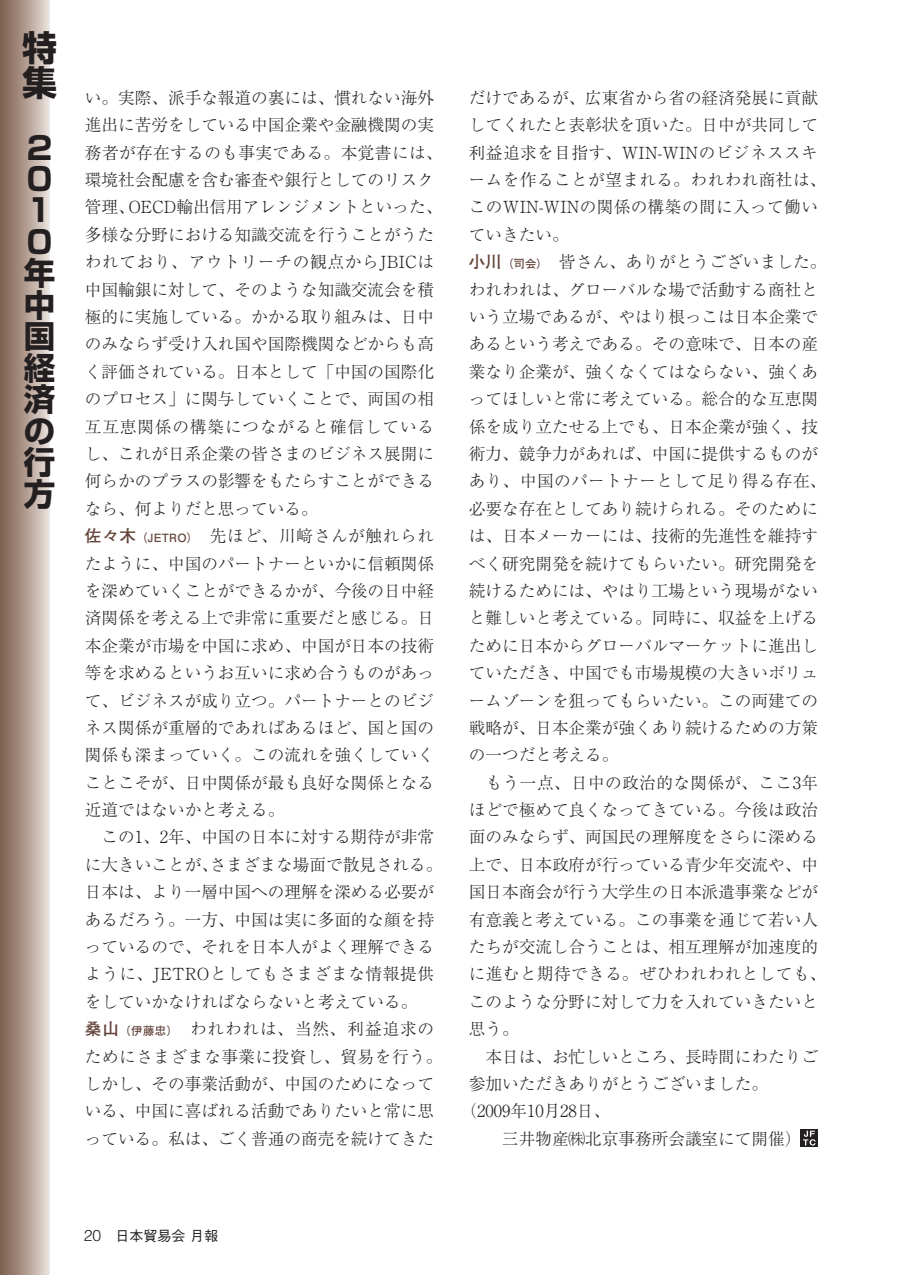
<style>
.page{position:relative;width:903px;height:1275px;background:#fff}
.page>*{position:absolute;margin:0;border:0;box-sizing:border-box;transform-origin:0 0}
.t1{font:700 35px/35px "Shin Go Pr 5";color:#231f20}
.t2{font:700 31.5px/31.5px "Shin Go Pr 5";color:#231f20}
.シンポジウム-本文{font:300 16.62px/27.5px "Ryumin Pr 5";color:#231f20}
.t3{font:500 14px "Gothic BBB Pr 5";color:#231f20}
.s1{font-family:"Futo Go B101 Pr 5";font-weight:700;color:#624339}
.s2{font-family:"Futo Go B101 Pr 5";font-weight:700;font-size:11.38px;color:#624339}
.s3{font-family:"Helvetica";font-weight:300;font-size:15.75px}
</style>
<div class="page">
<div style="left:0;top:0;width:50px;height:1275px;background:linear-gradient(to right,#7b5a49,#e7ddd7)"></div>
<svg style="left:801px;top:1129px;width:17px;height:18px"></svg>
<svg style="left:803px;top:1131px;width:12px;height:14px"></svg>
<h1 class="t1" style="left:22px;top:27px;width:36px">特集</h1>
<h2 class="t2" style="left:24px;top:130px;width:33px">２<br>０<br>１<br>０年中国経済の行方</h2>
<p class="シンポジウム-本文" style="left:85px;top:83px;width:359px">い。実際、派手な報道の裏には、慣れない海外進出に苦労をしている中国企業や金融機関の実務者が存在するのも事実である。本覚書には、環境社会配慮を含む審査や銀行としてのリスク管理、OECD輸出信用アレンジメントといった、多様な分野における知識交流を行うことがうたわれており、アウトリーチの観点からJBICは中国輸銀に対して、そのような知識交流会を積極的に実施している。かかる取り組みは、日中のみならず受け入れ国や国際機関などからも高く評価されている。日本として「中国の国際化のプロセス」に関与していくことで、両国の相互互恵関係の構築につながると確信しているし、これが日系企業の皆さまのビジネス展開に何らかのプラスの影響をもたらすことができるなら、何よりだと思っている。</p>
<p class="シンポジウム-本文" style="left:85px;top:520px;width:351px;text-align:justify"><span class="s1">佐々木</span><span class="s2">（JETRO）</span>　先ほど、川﨑さんが触れられたように、中国のパートナーといかに信頼関係を深めていくことができるかが、今後の日中経済関係を考える上で非常に重要だと感じる。日本企業が市場を中国に求め、中国が日本の技術等を求めるというお互いに求め合うものがあって、ビジネスが成り立つ。パートナーとのビジネス関係が重層的であればあるほど、国と国の関係も深まっていく。この流れを強くしていくことこそが、日中関係が最も良好な関係となる近道ではないかと考える。</p>
<p class="シンポジウム-本文" style="left:85px;top:822px;width:359px">　この1、2年、中国の日本に対する期待が非常に大きいことが、さまざまな場面で散見される。日本は、より一層中国への理解を深める必要があるだろう。一方、中国は実に多面的な顔を持っているので、それを日本人がよく理解できるように、JETROとしてもさまざまな情報提供をしていかなければならないと考えている。</p>
<p class="シンポジウム-本文" style="left:85px;top:1013px;width:359px"><span class="s1">桑山</span><span class="s2">（伊藤忠）</span>　われわれは、当然、利益追求のためにさまざまな事業に投資し、貿易を行う。しかし、その事業活動が、中国のためになっている、中国に喜ばれる活動でありたいと常に思っている。私は、ごく普通の商売を続けてきた</p>
<p class="t3" style="left:84px;top:1224px;width:136px"><span class="s3">20</span>　日本貿易会 月報</p>
<p class="シンポジウム-本文" style="left:469px;top:83px;width:359px">だけであるが、広東省から省の経済発展に貢献してくれたと表彰状を頂いた。日中が共同して利益追求を目指す、WIN-WINのビジネススキームを作ることが望まれる。われわれ商社は、このWIN-WINの関係の構築の間に入って働いていきたい。</p>
<p class="シンポジウム-本文" style="left:469px;top:246px;width:359px"><span class="s1">小川</span><span class="s2">（司会）</span>　皆さん、ありがとうございました。われわれは、グローバルな場で活動する商社という立場であるが、やはり根っこは日本企業であるという考えである。その意味で、日本の産業なり企業が、強くなくてはならない、強くあってほしいと常に考えている。総合的な互恵関係を成り立たせる上でも、日本企業が強く、技術力、競争力があれば、中国に提供するものがあり、中国のパートナーとして足り得る存在、必要な存在としてあり続けられる。そのためには、日本メーカーには、技術的先進性を維持すべく研究開発を続けてもらいたい。研究開発を続けるためには、やはり工場という現場がないと難しいと考えている。同時に、収益を上げるために日本からグローバルマーケットに進出していただき、中国でも市場規模の大きいボリュームゾーンを狙ってもらいたい。この両建ての戦略が、日本企業が強くあり続けるための方策の一つだと考える。</p>
<p class="シンポジウム-本文" style="left:469px;top:767px;width:359px">　もう一点、日中の政治的な関係が、ここ3年ほどで極めて良くなってきている。今後は政治面のみならず、両国民の理解度をさらに深める上で、日本政府が行っている青少年交流や、中国日本商会が行う大学生の日本派遣事業などが有意義と考えている。この事業を通じて若い人たちが交流し合うことは、相互理解が加速度的に進むと期待できる。ぜひわれわれとしても、このような分野に対して力を入れていきたいと思う。</p>
<p class="シンポジウム-本文" style="left:469px;top:1041px;width:351px">　本日は、お忙しいところ、長時間にわたりご参加いただきありがとうございました。</p>
<p class="シンポジウム-本文" style="left:460px;top:1096px;width:151px">（2009年10月28日、</p>
<p class="シンポジウム-本文" style="left:469px;top:1123px;width:334px">　　三井物産㈱北京事務所会議室にて開催）</p>
</div>
